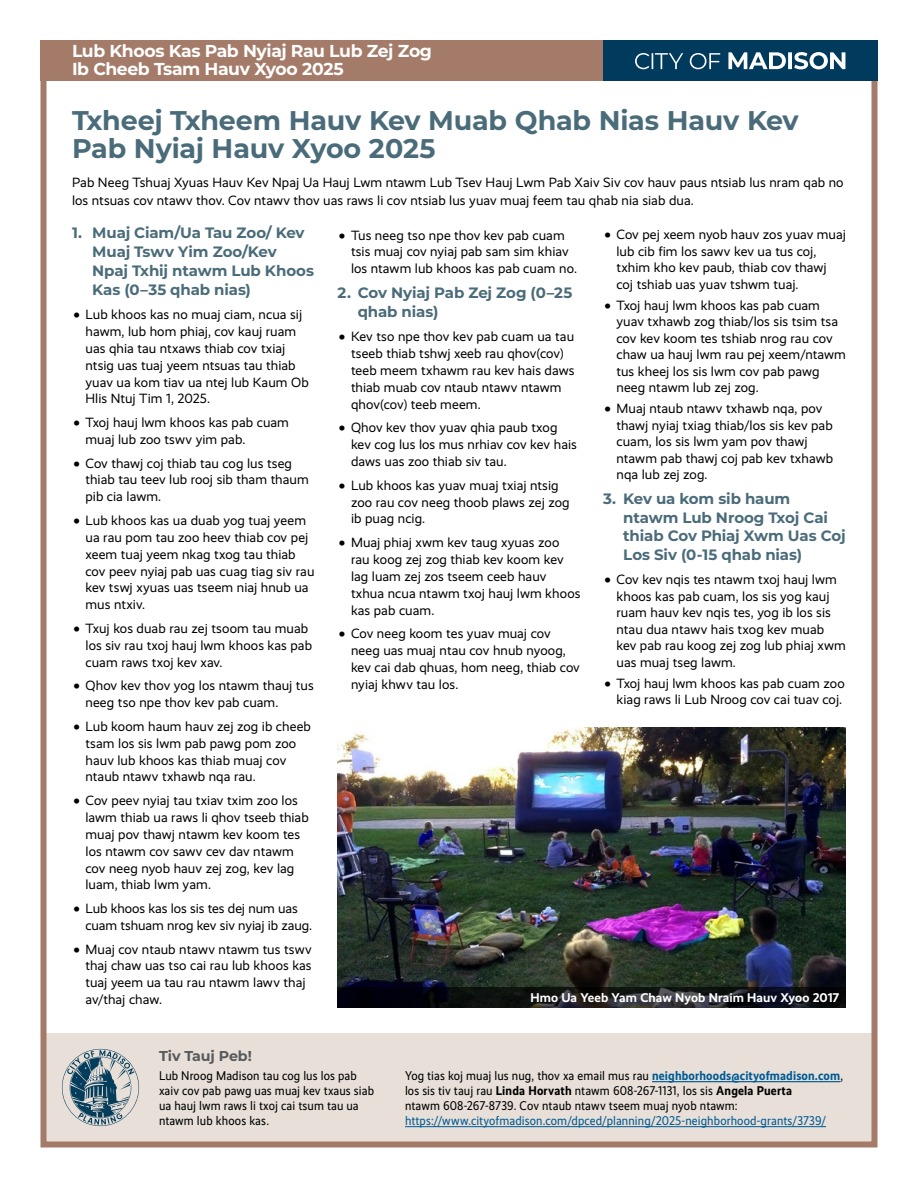
<style>
.page{position:relative;width:918px;height:1188px;background:#fff}
.page>*{position:absolute;margin:0;border:0;box-sizing:border-box;transform-origin:0 0}
.t1{font:700 27px/28.5px "Montserrat";letter-spacing:-.01em;color:#4a6b79}
.t2{font:700 17.25px/18px "Montserrat";letter-spacing:-.025em;color:#fff}
.t3{font:700 15px/18.8px "Montserrat";letter-spacing:-.01em;color:#4a6b79}
.t4{font:700 14.25px "Montserrat";letter-spacing:-.01em;color:#58595b}
.t5{font:13.5px/16.8px "Realist";letter-spacing:.005em;color:#000}
.t6{font:12.75px/15px "Realist Narrow";letter-spacing:.005em;color:#000}
.t7{font:12.75px "Realist Narrow";letter-spacing:.01em;color:#005b94}
.t8{font:700 12.75px "Realist";letter-spacing:.005em;color:#fff}
.s1{font-weight:700;color:#005b94}
.s2{font-weight:700}
</style>
<div class="page">
<div style="left:45px;top:1034px;width:828px;height:109px;background:#e7dfd8"></div>
<svg style="left:62px;top:1049px;width:77px;height:77px"></svg>
<div style="left:40px;top:40px;width:838px;height:1108px;border:6px solid #a47b68"></div>
<hr style="left:652px;top:1081px;width:188px;height:1px;background:#005b94">
<hr style="left:405px;top:1126px;width:421px;height:1px;background:#005b94">
<div style="left:40px;top:40px;width:564px;height:41px;background:#a47b68"></div>
<div style="left:603px;top:40px;width:275px;height:41px;background:#003a5d"></div>
<svg style="left:635px;top:52px;width:210px;height:17px"></svg>
<img style="left:338px;top:728px;width:508px;height:259px">
<svg style="left:338px;top:987px;width:508px;height:21px;background:#141519"></svg>
<p class="t2" style="left:72px;top:41px;width:362px">Lub Khoos Kas Pab Nyiaj Rau Lub Zej Zog<br>Ib Cheeb Tsam Hauv Xyoo 2025</p>
<h1 class="t1" style="left:72px;top:104px;width:728px">Txheej Txheem Hauv Kev Muab Qhab Nias Hauv Kev<br>Pab Nyiaj Hauv Xyoo 2025</h1>
<p class="t5" style="left:72px;top:174px;width:773px;line-height:17.2px">Pab Neeg Tshuaj Xyuas Hauv Kev Npaj Ua Hauj Lwm ntawm Lub Tsev Hauj Lwm Pab Xaiv Siv cov hauv paus ntsiab lus nram qab no los ntsuas cov ntawv thov. Cov ntawv thov uas raws li cov ntsiab lus yuav muaj feem tau qhab nia siab dua.</p>
<p class="t3" style="left:92px;top:223px;width:223px;text-indent:-20px">1. Muaj Ciam/Ua Tau Zoo/ Kev<br>Muaj Tswv Yim Zoo/Kev<br>Npaj Txhij ntawm Lub Khoos<br>Kas (0–35 qhab nias)</p>
<p class="t5" style="left:86px;top:306px;width:225px;text-indent:-12px">● Lub khoos kas no muaj ciam, ncua sij hawm, lub hom phiaj, cov kauj ruam uas qhia tau ntxaws thiab cov txiaj ntsig uas tuaj yeem ntsuas tau thiab yuav ua kom tiav ua ntej lub Kaum Ob<br>Hlis Ntuj Tim 1, 2025.</p>
<p class="t5" style="left:86px;top:414px;width:205px;text-indent:-12px">● Txoj hauj lwm khoos kas pab cuam muaj lub zoo tswv yim pab.</p>
<p class="t5" style="left:86px;top:455px;width:225px;text-indent:-12px">● Cov thawj coj thiab tau cog lus tseg thiab tau teev lub rooj sib tham thaum pib cia lawm.</p>
<p class="t5" style="left:86px;top:512px;width:230px;text-indent:-12px">● Lub khoos kas ua duab yog tuaj yeem ua rau pom tau zoo heev thiab cov pej xeem tuaj yeem nkag txog tau thiab cov peev nyiaj pab uas cuag tiag siv rau kev tswj xyuas uas tseem niaj hnub ua mus ntxiv.</p>
<p class="t5" style="left:86px;top:620px;width:228px;text-indent:-12px">● Txuj kos duab rau zej tsoom tau muab los siv rau txoj hauj lwm khoos kas pab cuam raws txoj kev xav.</p>
<p class="t5" style="left:86px;top:677px;width:230px;text-indent:-12px">● Qhov kev thov yog los ntawm thauj tus neeg tso npe thov kev pab cuam.</p>
<p class="t5" style="left:86px;top:718px;width:227px;text-indent:-12px">● Lub koom haum hauv zej zog ib cheeb tsam los sis lwm pab pawg pom zoo hauv lub khoos kas thiab muaj cov ntaub ntawv txhawb nqa rau.</p>
<p class="t5" style="left:86px;top:792px;width:225px;text-indent:-12px">● Cov peev nyiaj tau txiav txim zoo los lawm thiab ua raws li qhov tseeb thiab muaj pov thawj ntawm kev koom tes los ntawm cov sawv cev dav ntawm cov neeg nyob hauv zej zog, kev lag luam, thiab lwm yam.</p>
<p class="t5" style="left:86px;top:900px;width:228px;text-indent:-12px">● Lub khoos kas los sis tes dej num uas cuam tshuam nrog kev siv nyiaj ib zaug.</p>
<p class="t5" style="left:86px;top:941px;width:228px;text-indent:-12px">● Muaj cov ntaub ntawv ntawm tus tswv thaj chaw uas tso cai rau lub khoos kas tuaj yeem ua tau rau ntawm lawv thaj av/thaj chaw.</p>
<p class="t5" style="left:617px;top:226px;width:231px;text-indent:-12px">● Cov pej xeem nyob hauv zos yuav muaj lub cib fim los sawv kev ua tus coj, txhim kho kev paub, thiab cov thawj coj tshiab uas yuav tshwm tuaj.</p>
<p class="t5" style="left:617px;top:297px;width:231px;text-indent:-12px">● Txoj hauj lwm khoos kas pab cuam yuav txhawb zog thiab/los sis tsim tsa cov kev koom tes tshiab nrog rau cov chaw ua hauj lwm rau pej xeem/ntawm tus kheej los sis lwm cov pab pawg neeg ntawm lub zej zog.</p>
<p class="t5" style="left:617px;top:400px;width:218px;text-indent:-12px">● Muaj ntaub ntawv txhawb nqa, pov thawj nyiaj txiag thiab/los sis kev pab cuam, los sis lwm yam pov thawj ntawm pab thawj coj pab kev txhawb nqa lub zej zog.</p>
<p class="t3" style="left:623px;top:488px;width:224px;text-indent:-20px">3. Kev ua kom sib haum ntawm Lub Nroog Txoj Cai thiab Cov Phiaj Xwm Uas Coj<br>Los Siv (0‑15 qhab nias)</p>
<p class="t5" style="left:617px;top:571px;width:231px;text-indent:-12px">● Cov kev nqis tes ntawm txoj hauj lwm khoos kas pab cuam, los sis yog kauj ruam hauv kev nqis tes, yog ib los sis ntau dua ntawv hais txog kev muab kev pab rau koog zej zog lub phiaj xwm uas muaj tseg lawm.</p>
<p class="t5" style="left:604px;top:675px;width:242px;text-align:right">● Txoj hauj lwm khoos kas pab cuam zoo kiag raws li Lub Nroog cov cai tuav coj.</p>
<p class="t5" style="left:351px;top:227px;width:228px;text-indent:-12px">● Tus neeg tso npe thov kev pab cuam tsis muaj cov nyiaj pab sam sim khiav los ntawm lub khoos kas pab cuam no.</p>
<p class="t3" style="left:358px;top:283px;width:216px;text-indent:-20px">2. Cov Nyiaj Pab Zej Zog (0–25 qhab nias)</p>
<p class="t5" style="left:351px;top:328px;width:225px;text-indent:-12px">● Kev tso npe thov kev pab cuam ua tau tseeb thiab tshwj xeeb rau qhov(cov) teeb meem txhawm rau kev hais daws thiab muab cov ntaub ntawv ntawm qhov(cov) teeb meem.</p>
<p class="t5" style="left:351px;top:419px;width:227px;text-indent:-12px">● Qhov kev thov yuav qhia paub txog kev cog lus los mus nrhiav cov kev hais daws uas zoo thiab siv tau.</p>
<p class="t5" style="left:351px;top:477px;width:220px;text-indent:-12px">● Lub khoos kas yuav muaj txiaj ntsig zoo rau cov neeg thoob plaws zej zog ib puag ncig.</p>
<p class="t5" style="left:351px;top:534px;width:231px;text-indent:-12px">● Muaj phiaj xwm kev taug xyuas zoo rau koog zej zog thiab kev koom kev lag luam zej zos tseem ceeb hauv txhua ncua ntawm txoj hauj lwm khoos kas pab cuam.</p>
<p class="t5" style="left:351px;top:625px;width:230px;text-indent:-12px">● Cov neeg koom tes yuav muaj cov neeg uas muaj ntau cov hnub nyoog, kev cai dab qhuas, hom neeg, thiab cov nyiaj khwv tau los.</p>
<p class="t8" style="left:530px;top:991px;width:310px">Hmo Ua Yeeb Yam Chaw Nyob Nraim Hauv Xyoo 2017</p>
<p class="t4" style="left:159px;top:1045px;width:94px">Tiv Tauj Peb!</p>
<p class="t6" style="left:159px;top:1068px;width:217px">Lub Nroog Madison tau cog lus los pab xaiv cov pab pawg uas muaj kev txaus siab ua hauj lwm raws li txoj cai tsum tau ua ntawm lub khoos kas.</p>
<p class="t6" style="left:405px;top:1068px;width:440px">Yog tias koj muaj lus nug, thov xa email mus rau <span class="s1">neighborhoods@cityofmadison.com</span>, los sis tiv tauj rau <span class="s2">Linda Horvath</span> ntawm 608-267-1131, los sis <span class="s2">Angela Puerta<br></span>ntawm 608-267-8739. Cov ntaub ntawv tseem muaj nyob ntawm:</p>
<p class="t7" style="left:405px;top:1113px;width:423px">https://www.cityofmadison.com/dpced/planning/2025-neighborhood-grants/3739/</p>
</div>
